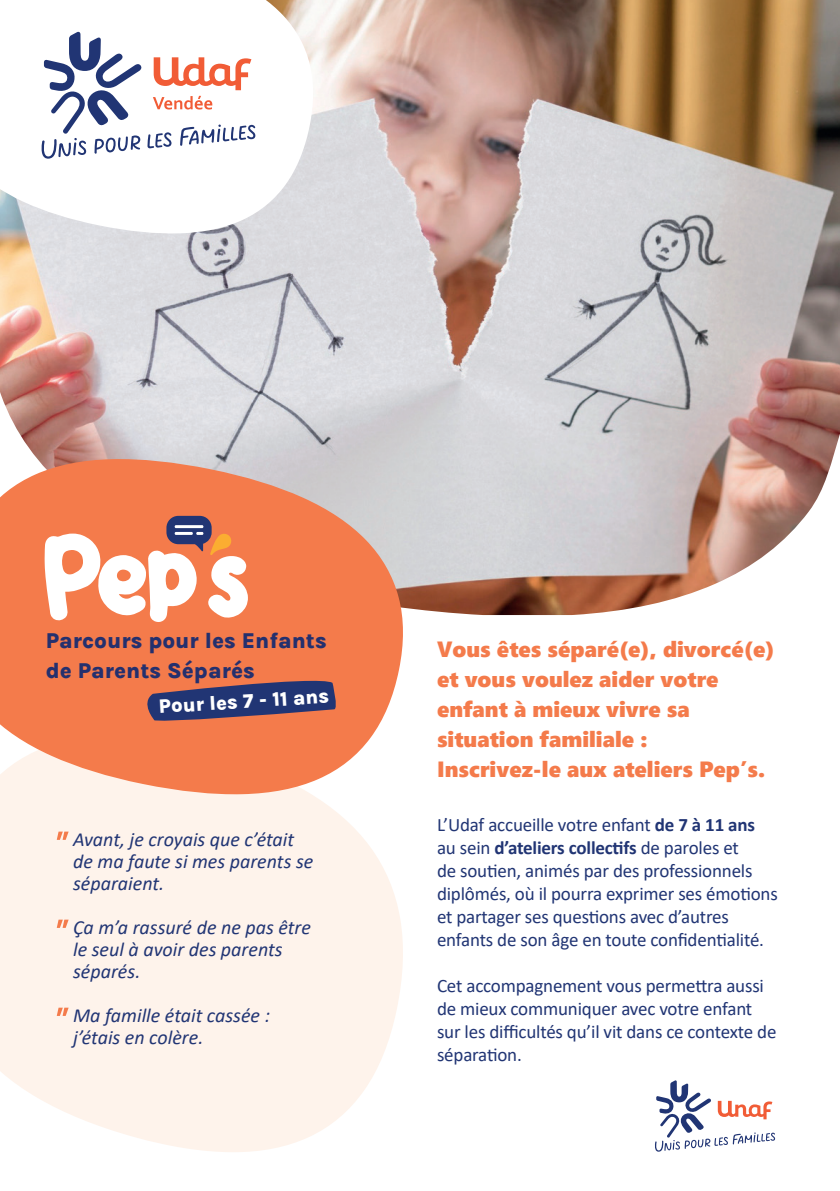
<style>
.page{position:relative;width:840px;height:1191px;background:#fff}
.page>*{position:absolute;margin:0;border:0;box-sizing:border-box;transform-origin:0 0}
.t1{font:22px/30px "Segoe UI Black";color:#f47b4b}
.t2{font:22px "Karla";color:#24306e}
.t3{font:italic 20px/22px "Calibri";color:#213574}
.t4{font:20px "Karla";color:#fff}
.t5{font:19px/23px "Calibri";letter-spacing:-.01em;color:#213574}
.s1{font-weight:700}
</style>
<div class="page">
<img style="left:0;top:0;width:839px;height:615px">
<svg style="left:0;top:0;width:314px;height:234px"></svg>
<svg style="left:0;top:795px;width:403px;height:357px;background:#fef4ed"></svg>
<svg style="left:40px;top:31px;width:215px;height:128px"></svg>
<svg style="left:57px;top:831px;width:12px;height:9px"></svg>
<svg style="left:57px;top:919px;width:12px;height:9px"></svg>
<svg style="left:57px;top:1007px;width:12px;height:9px"></svg>
<svg style="left:655px;top:1080px;width:119px;height:71px"></svg>
<svg style="left:0;top:458px;width:404px;height:337px;background:#f1916b"></svg>
<svg style="left:44px;top:516px;width:204px;height:106px"></svg>
<svg style="left:140px;top:675px;width:198px;height:48px;background:#775163"></svg>
<p class="t2" style="left:46px;top:627px;width:282px">Parcours pour les Enfants</p>
<p class="t2" style="left:46px;top:657px;width:210px">de Parents Séparés</p>
<p class="t4" style="left:158px;top:694px;width:172px;rotate:-4deg">Pour les 7 - 11 ans</p>
<p class="t3" style="left:73px;top:827px;width:241px">Avant, je croyais que c’était de ma faute si mes parents se séparaient.</p>
<p class="t3" style="left:73px;top:915px;width:239px">Ça m’a rassuré de ne pas être le seul à avoir des parents séparés.</p>
<p class="t3" style="left:73px;top:1003px;width:198px">Ma famille était cassée : j’étais en colère.</p>
<p class="t1" style="left:437px;top:632px;width:339px">Vous êtes séparé(e), divorcé(e) et vous voulez aider votre enfant à mieux vivre sa situation familiale :<br>Inscrivez-le aux ateliers Pep’s.</p>
<p class="t5" style="left:437px;top:813px;width:342px">L’Udaf accueille votre enfant <span class="s1">de 7 à 11 ans </span>au sein <span class="s1">d’ateliers collectifs</span> de paroles et<br>de soutien, animés par des professionnels diplômés, où il pourra exprimer ses émotions et partager ses questions avec d’autres enfants de son âge en toute confidentialité.</p>
<p class="t5" style="left:437px;top:974px;width:341px">Cet accompagnement vous permettra aussi de mieux communiquer avec votre enfant sur les difficultés qu’il vit dans ce contexte de séparation.</p>
</div>
